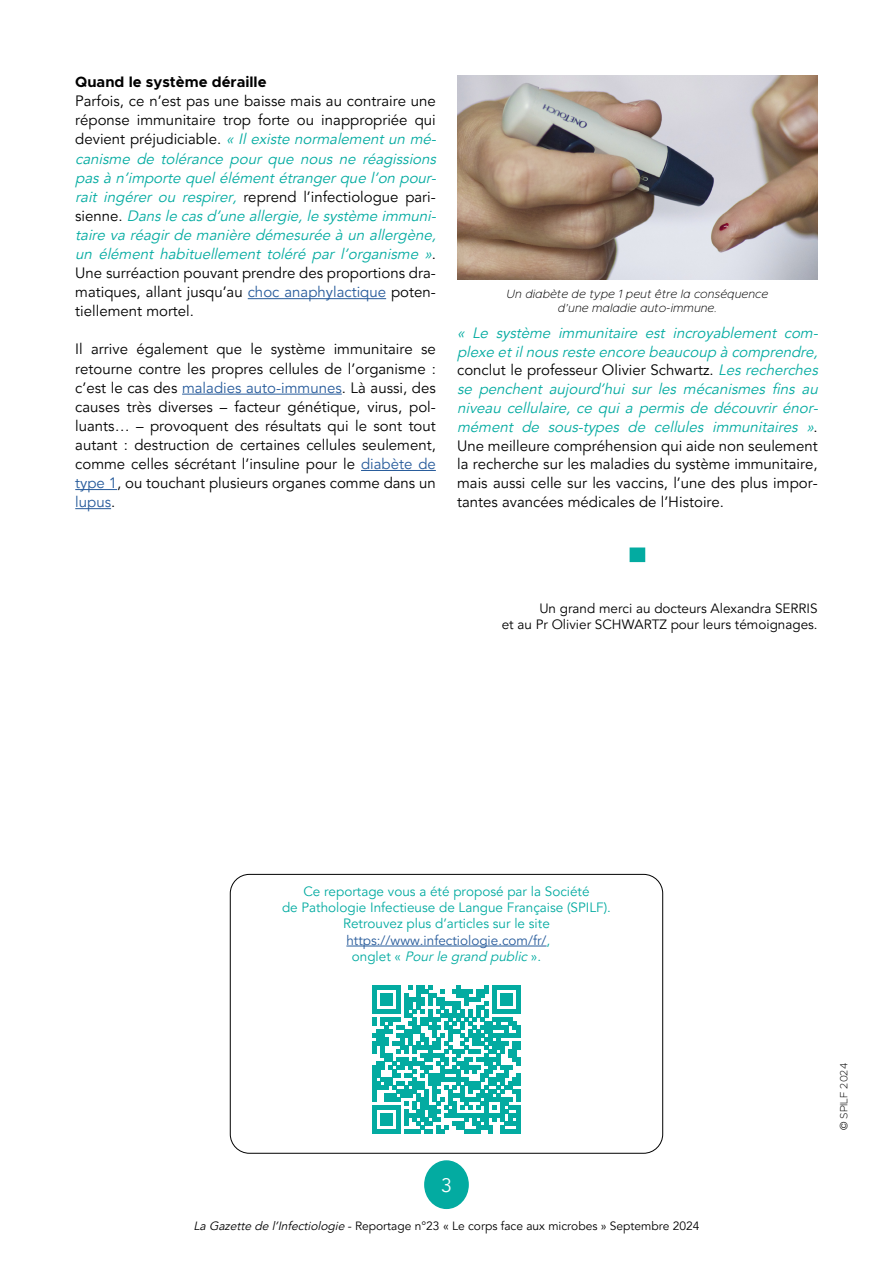
<style>
.page{position:relative;width:893px;height:1263px;background:#fff}
.page>*{position:absolute;margin:0;border:0;box-sizing:border-box;transform-origin:0 0}
.t1{font:19.5px "Avenir";color:#fff}
.t2{font:italic 15px/19px "Avenir";color:#03aba1}
.t3{font:15px/19px "Avenir";color:#000;text-align:justify}
.t4{font:700 15px "Metropolis";color:#000}
.t5{font:13.5px/16.2px "Avenir";color:#03aba1;text-align:center}
.t6{font:13.5px/16.2px "Avenir";color:#000;text-align:right}
.t7{font:12px "Avenir";color:#000}
.t8{font:italic 200 12px/14.4px "Metropolis";color:#000;text-align:center}
.t9{font:200 10.5px "Metropolis";color:#000}
.s1{font-style:normal;color:#000}
.s2{font-style:normal;color:#275b9b}
.s3{color:#275b9b}
.s4{font-style:italic}
.s5{font-family:"Avenir";font-weight:400}
</style>
<div class="page">
<hr style="left:248px;top:298px;width:138px;height:1px;background:#275b9b">
<hr style="left:182px;top:394px;width:160px;height:1px;background:#275b9b">
<hr style="left:361px;top:470px;width:75px;height:1px;background:#275b9b">
<hr style="left:75px;top:489px;width:42px;height:1px;background:#275b9b">
<hr style="left:75px;top:508px;width:36px;height:1px;background:#275b9b">
<div style="left:630px;top:547px;width:15px;height:15px;background:#03aba1;border:2px solid #03aba1"></div>
<div style="left:230px;top:874px;width:433px;height:279px;border:1px solid #000;border-radius:19px"></div>
<div style="left:425px;top:1161px;width:43px;height:47px;background:#03aba1;border-radius:50%"></div>
<div style="left:424px;top:1160px;width:45px;height:49px;border:2px solid #03aba1;border-radius:50%"></div>
<hr style="left:346px;top:946px;width:201px;height:1px;background:#275b9b">
<svg style="left:372px;top:985px;width:149px;height:148px"></svg>
<hr style="left:517px;top:1073px;width:4px;height:12px;background:#03aba1">
<hr style="left:517px;top:1089px;width:4px;height:12px;background:#03aba1">
<hr style="left:517px;top:1105px;width:4px;height:28px;background:#03aba1">
<img style="left:457px;top:75px;width:361px;height:205px">
<p class="t4" style="left:75px;top:73px;width:193px">Quand le système déraille</p>
<p class="t2" style="left:75px;top:92px;width:366px"><span class="s1">Parfois, ce n’est pas une baisse mais au contraire une réponse immunitaire trop forte ou inappropriée qui devient préjudiciable.</span> « Il existe normalement un mé&shy;canisme de tolérance pour que nous ne réagissions pasà n’importe quelélémentétrangerque l’on pour&shy;rait ingérer ou respirer, <span class="s1">reprend l’infectiologue pari&shy;s i e n n e .</span> Dansle casd’une allergie,le système immuni&shy;taire va réagir de manière démesurée à un allergène, un élément habituellement toléré par l’organisme »<span class="s1">.<br>Une surréaction pouvant prendre des proportions dra&shy;matiques, allant jusqu’au</span> <span class="s2">choc anaphylactique</span> <span class="s1">poten&shy;tiellement mortel.</span></p>
<p class="t3" style="left:75px;top:340px;width:362px">Il arrive également que le système immunitaire se retourne contre les propres cellules de l’organisme : c’est le cas des <span class="s3">maladies auto-immunes</span>. Là aussi, des causes très diverses – facteur génétique, virus, pol&shy;luants… – provoquent des résultats qui le sont tout autant : destruction de certaines cellules seulement, comme celles sécrétant l’insuline pour le <span class="s3">diabète de type 1</span>, ou touchant plusieurs organes comme dans un <span class="s3">lupus</span>.</p>
<p class="t8" style="left:506px;top:286px;width:263px">Un diabète de type 1 peut être la conséquence d’une maladie auto-immune.</p>
<p class="t2" style="left:457px;top:324px;width:366px">« Le système immunitaire est incroyablement com&shy;plexe etilnousreste encore beaucoup à comprendre, <span class="s1">conclut le professeur Olivier Schwartz.</span> Lesrecherches se penchent aujourd’hui sur les mécanismes fins au niveau cellulaire, ce qui a permis de découvrir énor&shy;mément de sous-types de cellules immunitaires »<span class="s1">.<br>Une meilleure compréhension qui aide non seulement la recherche sur les maladies du système immunitaire, mais aussi celle sur les vaccins, l’une des plus impor&shy;tantes avancées médicales de l’Histoire.</span></p>
<p class="t6" style="left:502px;top:600px;width:317px">Un grand merci au docteurs Alexandra SERRIS<br>et au Pr Olivier SCHWARTZ pour leurs témoignages.</p>
<p class="t5" style="left:282px;top:884px;width:330px">Ce reportage vous a été proposé par la Société<br>de Pathologie Infectieuse de Langue Française (SPILF).<br>Retrouvez plus d’articles sur le site <span class="s3">https://www.infectiologie.com/fr/</span>,<br>o n g l et « <span class="s4">Pourle grand public</span> » .</p>
<h1 class="t1" style="left:441px;top:1174px;width:12px">3</h1>
<p class="t7" style="left:193px;top:1218px;width:508px"><span class="s4">La Gazette de l’Infectiologie</span> - Reportage n°23 « Le corps face aux microbes » Septembre 2024</p>
<p class="t9" style="left:837px;top:1130px;width:69px;rotate:-90deg"><span class="s5">©</span> SPILF 2024</p>
</div>
